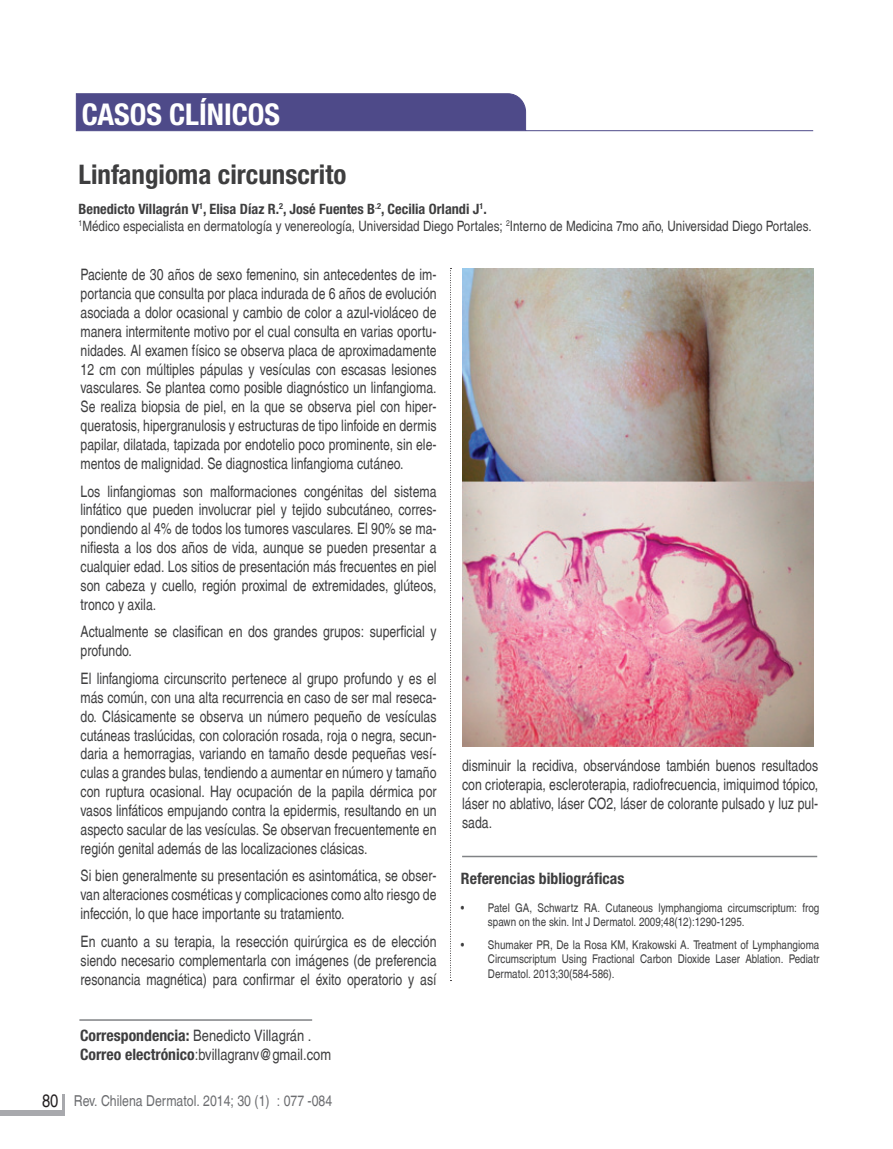
<style>
.page{position:relative;width:893px;height:1149px;background:#fff}
.page>*{position:absolute;margin:0;border:0;box-sizing:border-box;transform-origin:0 0}
.t1{font:700 condensed 30px "Helvetica Neue";color:#fff}
.t2{font:700 condensed 27px "Helvetica Neue";color:#3e3e3f}
.t3{font:condensed 15.75px/18.9px "Helvetica Com";color:#3e3e3f;text-align:justify;scale:.95 1}
.t4{font:condensed 15.75px/18.9px "Helvetica Com";color:#3e3e3f}
.t5{font:700 condensed 15.75px "Helvetica Neue";color:#3e3e3f}
.t6{font:condensed 15px "Helvetica Com";color:#6c6d70}
.t7{font:condensed 14.25px "Helvetica Com";color:#3e3e3f}
.t8{font:700 condensed 14.25px "Helvetica Neue";color:#3e3e3f}
.t9{font:condensed 12px/14.4px "Helvetica Com";color:#3e3e3f}
.s1{font-family:"Helvetica Neue";font-weight:700}
.s2{font-size:18px;color:#231f20}
</style>
<div class="page">
<svg style="left:450px;top:268px;width:1px;height:710px"></svg>
<hr style="left:79px;top:1018px;width:233px;height:2px;background:#808285">
<hr style="left:462px;top:855px;width:355px;height:2px;background:#808285">
<img style="left:462px;top:268px;width:351px;height:478px">
<div style="left:0;top:1110px;width:64px;height:6px;background:#a8a9ad"></div>
<svg style="left:62px;top:1094px;width:2px;height:16px"></svg>
<svg style="left:76px;top:93px;width:738px;height:38px"></svg>
<h1 class="t1" style="left:82px;top:96px;width:200px">CASOS CLÍNICOS</h1>
<h2 class="t2" style="left:79px;top:158px;width:269px">Linfangioma circunscrito</h2>
<p class="t8" style="left:79px;top:200px;width:410px">Benedicto Villagrán V<sup>1</sup>, Elisa Díaz R.<sup>2</sup>, José Fuentes B<sup>.2</sup>, Cecilia Orlandi J<sup>1</sup>.</p>
<p class="t7" style="left:79px;top:217px;width:734px"><sup>1</sup>Médico especialista en dermatología y venereología, Universidad Diego Portales; <sup>2</sup>Interno de Medicina 7mo año, Universidad Diego Portales.</p>
<p class="t3" style="left:81px;top:265px;width:376px">Paciente de 30 años de sexo femenino, sin antecedentes de im&shy;portancia que consulta por placa indurada de 6 años de evolución asociada a dolor ocasional y cambio de color a azul-violáceo de manera intermitente motivo por el cual consulta en varias oportu&shy;nidades. Al examen físico se observa placa de aproximadamente 12 cm con múltiples pápulas y vesículas con escasas lesiones vasculares. Se plantea como posible diagnóstico un linfangioma.<br>Se realiza biopsia de piel, en la que se observa piel con hiper&shy;queratosis, hipergranulosis y estructuras de tipo linfoide en dermis papilar, dilatada, tapizada por endotelio poco prominente, sin ele&shy;mentos de malignidad. Se diagnostica linfangioma cutáneo.</p>
<p class="t3" style="left:81px;top:481px;width:376px">Los linfangiomas son malformaciones congénitas del sistema linfático que pueden involucrar piel y tejido subcutáneo, corres&shy;pondiendo al 4% de todos los tumores vasculares. El 90% se ma&shy;nifiesta a los dos años de vida, aunque se pueden presentar a cualquier edad. Los sitios de presentación más frecuentes en piel son cabeza y cuello, región proximal de extremidades, glúteos, tronco y axila.</p>
<p class="t3" style="left:81px;top:622px;width:376px">Actualmente se clasifican en dos grandes grupos: superficial y profundo.</p>
<p class="t3" style="left:81px;top:668px;width:376px">El linfangioma circunscrito pertenece al grupo profundo y es el más común, con una alta recurrencia en caso de ser mal reseca&shy;do. Clásicamente se observa un número pequeño de vesículas cutáneas traslúcidas, con coloración rosada, roja o negra, secun&shy;daria a hemorragias, variando en tamaño desde pequeñas vesí&shy;culas a grandes bulas, tendiendo a aumentar en número y tamaño con ruptura ocasional. Hay ocupación de la papila dérmica por vasos linfáticos empujando contra la epidermis, resultando en un aspecto sacular de las vesículas. Se observan frecuentemente en región genital además de las localizaciones clásicas.</p>
<p class="t3" style="left:81px;top:866px;width:376px">Si bien generalmente su presentación es asintomática, se obser&shy;van alteraciones cosméticas y complicaciones como alto riesgo de infección, lo que hace importante su tratamiento.</p>
<p class="t3" style="left:81px;top:931px;width:376px">En cuanto a su terapia, la resección quirúrgica es de elección siendo necesario complementarla con imágenes (de preferencia resonancia magnética) para confirmar el éxito operatorio y así</p>
<p class="t4" style="left:80px;top:1025px;width:253px"><span class="s1">Correspondencia:</span> Benedicto Villagrán .<br><span class="s1">Correo electrónico</span>:bvillagranv@gmail.com</p>
<p class="t6" style="left:42px;top:1091px;width:229px"><span class="s2">80</span> Rev. Chilena Dermatol. 2014; 30 (1)</p>
<p class="t6" style="left:277px;top:1091px;width:57px">: 077 -084</p>
<p class="t3" style="left:462px;top:756px;width:376px">disminuir la recidiva, observándose también buenos resultados con crioterapia, escleroterapia, radiofrecuencia, imiquimod tópico, láser no ablativo, láser CO2, láser de colorante pulsado y luz pul&shy;sada.</p>
<p class="t5" style="left:461px;top:868px;width:165px">Referencias bibliográficas</p>
<p class="t9" style="left:488px;top:899px;width:333px;text-indent:-27px">• Patel GA, Schwartz RA. Cutaneous lymphangioma circumscriptum: frog spawn on the skin. Int J Dermatol. 2009;48(12):1290-1295.</p>
<p class="t9" style="left:488px;top:937px;width:333px;text-align:justify;text-indent:-27px">• Shumaker PR, De la Rosa KM, Krakowski A. Treatment of Lymphangioma Circumscriptum Using Fractional Carbon Dioxide Laser Ablation. Pediatr Dermatol. 2013;30(584-586).</p>
</div>
